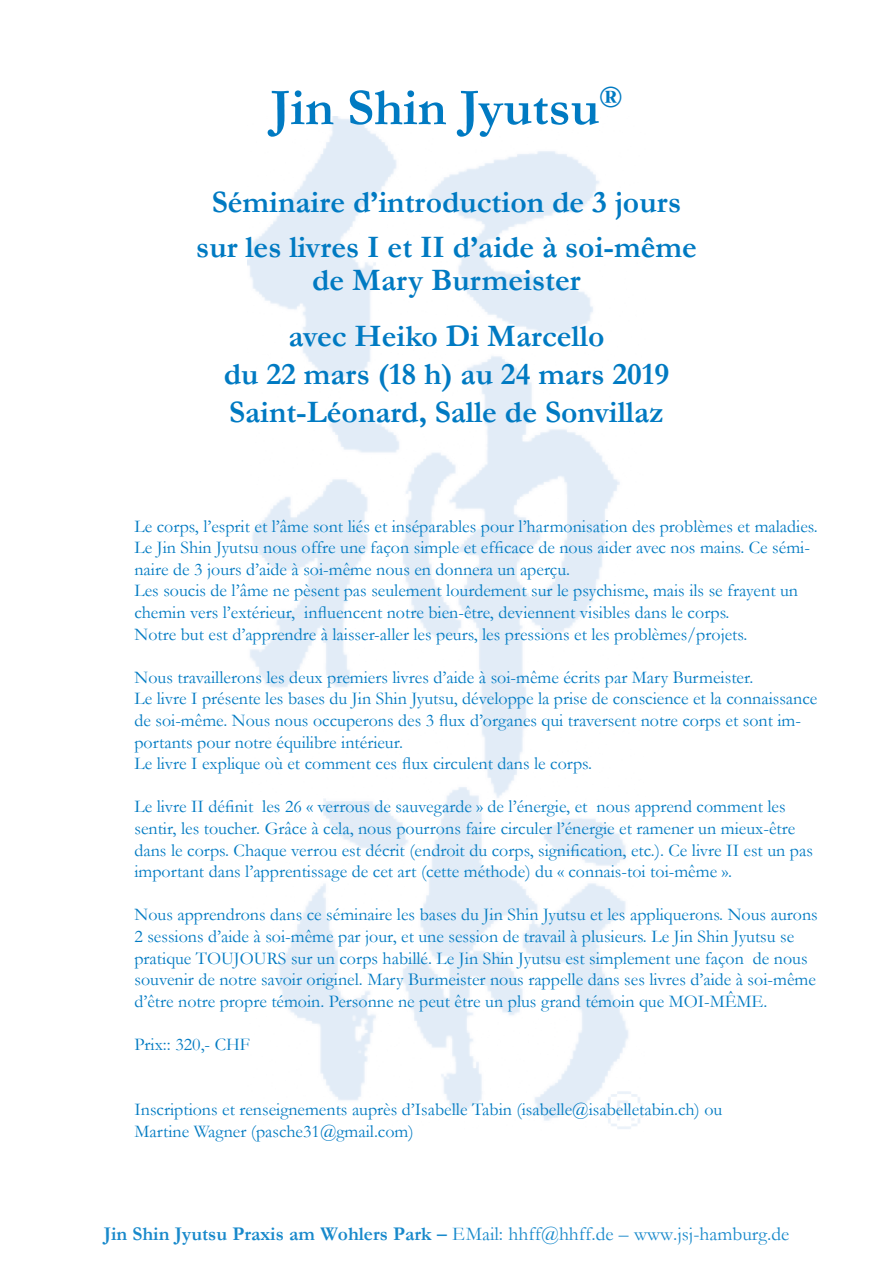
<style>
.page{position:relative;width:893px;height:1263px;background:#fff}
.page>*{position:absolute;margin:0;border:0;box-sizing:border-box;transform-origin:0 0}
.t1{font:700 52.5px "Garamond";color:#007ac2}
.t2{font:700 31.5px/45px "Garamond";color:#007ac2;text-align:center}
.t3{font:19.5px "Garamond";color:#1889cb}
.t4{font:18px/21.6px "Garamond";color:#007ac2}
.s1{font-weight:700}
</style>
<div class="page">
<img style="left:248px;top:116px;width:395px;height:1013px">
<h1 class="t1" style="left:271px;top:72px;width:353px">Jin Shin Jyutsu<sup>®</sup></h1>
<h2 class="t2" style="left:196px;top:180px;width:502px">Séminaire d’introduction de 3 jours sur les livres I et II d’aide à soi-même</h2>
<h2 class="t2" style="left:289px;top:252px;width:317px;line-height:56.2px">de Mary Burmeister avec Heiko Di Marcello</h2>
<h2 class="t2" style="left:224px;top:355px;width:447px;line-height:37.8px;text-align:left">du 22 mars (18 h) au 24 mars 2019<br>Saint-Léonard, Salle de Sonvillaz</h2>
<p class="t4" style="left:134px;top:515px;width:685px">Le corps, l’esprit et l’âme sont liés et inséparables pour l’harmonisation des problèmes et maladies.<br>Le Jin Shin Jyutsu nous offre une façon simple et efficace de nous aider avec nos mains. Ce sémi&shy;naire de 3 jours d’aide à soi-même nous en donnera un aperçu.<br>Les soucis de l’âme ne pèsent pas seulement lourdement sur le psychisme, mais ils se frayent un chemin vers l’extérieur, influencent notre bien-être, deviennent visibles dans le corps.<br>Notre but est d’apprendre à laisser-aller les peurs, les pressions et les problèmes/projets.</p>
<p class="t4" style="left:134px;top:666px;width:684px">Nous travaillerons les deux premiers livres d’aide à soi-même écrits par Mary Burmeister.<br>Le livre I présente les bases du Jin Shin Jyutsu, développe la prise de conscience et la connaissance de soi-même. Nous nous occuperons des 3 flux d’organes qui traversent notre corps et sont im&shy;portants pour notre équilibre intérieur.<br>Le livre I explique où et comment ces flux circulent dans le corps.</p>
<p class="t4" style="left:134px;top:795px;width:680px">Le livre II définit les 26 « verrous de sauvegarde » de l’énergie, et nous apprend comment les sentir, les toucher. Grâce à cela, nous pourrons faire circuler l’énergie et ramener un mieux-être dans le corps. Chaque verrou est décrit (endroit du corps, signification, etc.). Ce livre II est un pas important dans l’apprentissage de cet art (cette méthode) du « connais-toi toi-même ».</p>
<p class="t4" style="left:134px;top:903px;width:685px">Nous apprendrons dans ce séminaire les bases du Jin Shin Jyutsu et les appliquerons. Nous aurons 2 sessions d’aide à soi-même par jour, et une session de travail à plusieurs. Le Jin Shin Jyutsu se pratique TOUJOURS sur un corps habillé. Le Jin Shin Jyutsu est simplement une façon de nous souvenir de notre savoir originel. Mary Burmeister nous rappelle dans ses livres d’aide à soi-même d’être notre propre témoin. Personne ne peut être un plus grand témoin que MOI-MÊME.</p>
<p class="t4" style="left:134px;top:1033px;width:117px">Prix:: 320,- CHF</p>
<p class="t4" style="left:134px;top:1098px;width:589px">Inscriptions et renseignements auprès d’Isabelle Tabin (isabelle@isabelletabin.ch) ou<br>Martine Wagner (pasche31@gmail.com)</p>
<p class="t3" style="left:104px;top:1221px;width:687px"><span class="s1">Jin Shin Jyutsu Praxis am Wohlers Park –</span> EMail: hhff@hhff.de – www.jsj-hamburg.de</p>
</div>
